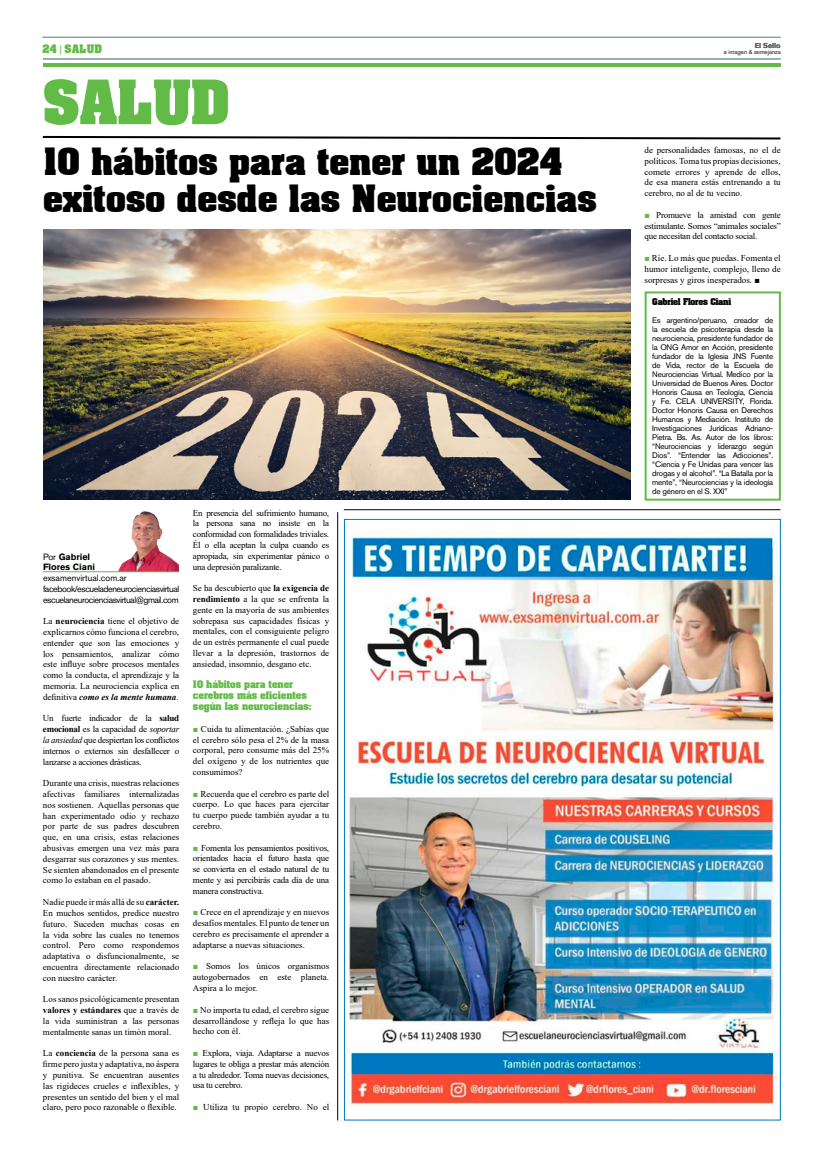
<style>
.page{position:relative;width:823px;height:1163px;background:#fff}
.page>*{position:absolute;margin:0;border:0;box-sizing:border-box;transform-origin:0 0}
.t1{font:700 52px "Aaron";color:#62bb46}
.t2{font:700 32px/36px "Aaron";letter-spacing:.01em;color:#000}
.t3{font:700 10px "Aaron";letter-spacing:.04em;color:#62bb46}
.t4{font:9px/10.8px "Times New Roman";color:#000;text-align:justify}
.t5{font:9px/10.8px "Akzidenz Grotesk BQ Reg OK";letter-spacing:-.05em;color:#000}
.t6{font:700 9px/10.8px "Aaron";color:#62bb46}
.t7{font:700 9px/10px "Akzidenz Grotesk BQ";color:#000}
.t8{font:8px/9px "Akzidenz Grotesk BQ Reg OK";letter-spacing:-.025em;color:#000;text-align:justify}
.t9{font:700 8px "Aaron";letter-spacing:-.025em;color:#000}
.t10{font:700 7px "Akzidenz Grotesk BQ";color:#636466}
.t11{font:6px "Akzidenz Grotesk BQ Reg OK";color:#636466}
.s1{font-family:"Akzidenz Grotesk BQ Reg OK";font-weight:400}
.s2{color:#62bb46}
.s3{font-weight:700}
.s4{font-weight:700;font-style:italic}
.s5{font-style:italic}
</style>
<div class="page">
<hr style="left:43px;top:59px;width:737px;height:1px;background:#a1a3a6">
<hr style="left:43px;top:63px;width:737px;height:4px;background:#62bb46">
<hr style="left:43px;top:37px;width:737px;height:1px;background:#a1a3a6">
<svg style="left:42px;top:135px;width:739px;height:5px"></svg>
<img style="left:118px;top:511px;width:60px;height:60px">
<hr style="left:43px;top:571px;width:136px;height:1px;background:#62bb46">
<div style="left:644px;top:291px;width:136px;height:209px;border:2px solid #62bb46"></div>
<hr style="left:337px;top:512px;width:1px;height:608px;background:#000">
<img style="left:346px;top:532px;width:432px;height:578px">
<hr style="left:343px;top:509px;width:437px;height:1px;background:#000">
<img style="left:43px;top:230px;width:587px;height:269px">
<p class="t3" style="left:43px;top:40px;width:61px">24 <span class="s1">|</span> SALUD</p>
<p class="t10" style="left:754px;top:41px;width:27px">El Sello</p>
<p class="t11" style="left:723px;top:48px;width:58px">a imagen &amp; semejanza</p>
<h1 class="t1" style="left:43px;top:58px;width:187px">SALUD</h1>
<h2 class="t2" style="left:43px;top:142px;width:554px">10 hábitos para tener un 2024 exitoso desde las Neurociencias</h2>
<p class="t4" style="left:644px;top:144px;width:138px">de personalidades famosas, no el de políticos. Toma tus propias decisiones, comete errores y aprende de ellos, de esa manera estás entrenando a tu cerebro, no al de tu vecino.</p>
<p class="t4" style="left:644px;top:209px;width:138px"><span class="s2">■</span> Promueve la amistad con gente estimulante. Somos “animales sociales” que necesitan del contacto social.</p>
<p class="t4" style="left:644px;top:252px;width:138px"><span class="s2">■</span> Ríe. Lo más que puedas. Fomenta el humor inteligente, complejo, lleno de sorpresas y giros inesperados. ■</p>
<p class="t9" style="left:652px;top:295px;width:80px">Gabriel Flores Ciani</p>
<p class="t8" style="left:652px;top:316px;width:122px">Es argentino/peruano, creador de la escuela de psicoterapia desde la neurociencia, presidente fundador de la ONG Amor en Acción, presidente fundador de la Iglesia JNS Fuente de Vida, rector de la Escuela de Neurociencias Virtual. Medico por la Universidad de Buenos Aires. Doctor Honoris Causa en Teología, Ciencia y Fe. CELA UNIVERSITY, Florida.<br>Doctor Honoris Causa en Derechos Humanos y Mediación. Instituto de Investigaciones Jurídicas Adriano-Pietra. Bs. As. Autor de los libros: “Neurociencias y liderazgo según Dios”. “Entender las Adicciones”. “Ciencia y Fe Unidas para vencer las drogas y el alcohol”. “La Batalla por la mente”, “Neurociencias y la ideología de género en el S. XXI”</p>
<p class="t7" style="left:43px;top:552px;width:54px"><span class="s1">Por</span> Gabriel<br>Flores Ciani</p>
<p class="t5" style="left:43px;top:572px;width:138px">exsamenvirtual.com.ar facebook/escueladeneurocienciasvirtual escuelaneurocienciasvirtual@gmail.com</p>
<p class="t4" style="left:43px;top:615px;width:138px">La <span class="s3">neurociencia</span> tiene el objetivo de explicarnos cómo funciona el cerebro, entender que son las emociones y los pensamientos, analizar cómo este influye sobre procesos mentales como la conducta, el aprendizaje y la memoria. La neurociencia explica en definitiva <span class="s4">como es la mente humana</span>.</p>
<p class="t4" style="left:43px;top:712px;width:138px">Un fuerte indicador de la <span class="s3">salud emocional</span> es la capacidad de <span class="s5">soportar la ansiedad</span> que despiertan los conflictos internos o externos sin desfallecer o lanzarse a acciones drásticas.</p>
<p class="t4" style="left:43px;top:777px;width:138px">Durante una crisis, nuestras relaciones afectivas familiares internalizadas nos sostienen. Aquellas personas que han experimentado odio y rechazo por parte de sus padres descubren que, en una crisis, estas relaciones abusivas emergen una vez más para desgarrar sus corazones y sus mentes.<br>Se sienten abandonados en el presente como lo estaban en el pasado.</p>
<p class="t4" style="left:43px;top:896px;width:138px">Nadie puede ir más allá de su <span class="s3">carácter.<br></span>En muchos sentidos, predice nuestro futuro. Suceden muchas cosas en la vida sobre las cuales no tenemos control. Pero como respondemos adaptativa o disfuncionalmente, se encuentra directamente relacionado con nuestro carácter.</p>
<p class="t4" style="left:43px;top:993px;width:138px">Los sanos psicológicamente presentan <span class="s3">valores y estándares</span> que a través de la vida suministran a las personas mentalmente sanas un timón moral.</p>
<p class="t4" style="left:43px;top:1047px;width:138px">La <span class="s3">conciencia</span> de la persona sana es firme pero justa y adaptativa, no áspera y punitiva. Se encuentran ausentes las rigideces crueles e inflexibles, y presentes un sentido del bien y el mal claro, pero poco razonable o flexible.</p>
<p class="t4" style="left:193px;top:507px;width:138px">En presencia del sufrimiento humano, la persona sana no insiste en la conformidad con formalidades triviales.<br>Él o ella aceptan la culpa cuando es apropiada, sin experimentar pánico o una depresión paralizante.</p>
<p class="t4" style="left:193px;top:582px;width:138px">Se ha descubierto que <span class="s3">la exigencia de rendimiento</span> a la que se enfrenta la gente en la mayoría de sus ambientes sobrepasa sus capacidades físicas y mentales, con el consiguiente peligro de un estrés permanente el cual puede llevar a la depresión, trastornos de ansiedad, insomnio, desgano etc.</p>
<p class="t6" style="left:193px;top:678px;width:120px">10 hábitos para tener cerebros más eficientes según las neurociencias:</p>
<p class="t4" style="left:193px;top:723px;width:138px"><span class="s2">■</span> Cuida tu alimentación. ¿Sabías que el cerebro sólo pesa el 2% de la masa corporal, pero consume más del 25% del oxígeno y de los nutrientes que consumimos?</p>
<p class="t4" style="left:193px;top:787px;width:138px"><span class="s2">■</span> Recuerda que el cerebro es parte del cuerpo. Lo que haces para ejercitar tu cuerpo puede también ayudar a tu cerebro.</p>
<p class="t4" style="left:193px;top:841px;width:138px"><span class="s2">■</span> Fomenta los pensamientos positivos, orientados hacia el futuro hasta que se convierta en el estado natural de tu mente y así percibirás cada día de una manera constructiva.</p>
<p class="t4" style="left:193px;top:906px;width:138px"><span class="s2">■</span> Crece en el aprendizaje y en nuevos desafíos mentales. El punto de tener un cerebro es precisamente el aprender a adaptarse a nuevas situaciones.</p>
<p class="t4" style="left:193px;top:960px;width:138px"><span class="s2">■</span> Somos los únicos organismos autogobernados en este planeta.<br>Aspira a lo mejor.</p>
<p class="t4" style="left:193px;top:1003px;width:138px"><span class="s2">■</span> No importa tu edad, el cerebro sigue desarrollándose y refleja lo que has hecho con él.</p>
<p class="t4" style="left:193px;top:1047px;width:138px"><span class="s2">■</span> Explora, viaja. Adaptarse a nuevos lugares te obliga a prestar más atención a tu alrededor. Toma nuevas decisiones, usa tu cerebro.</p>
<p class="t4" style="left:193px;top:1101px;width:138px"><span class="s2">■</span> Utiliza tu propio cerebro. No el</p>
</div>
